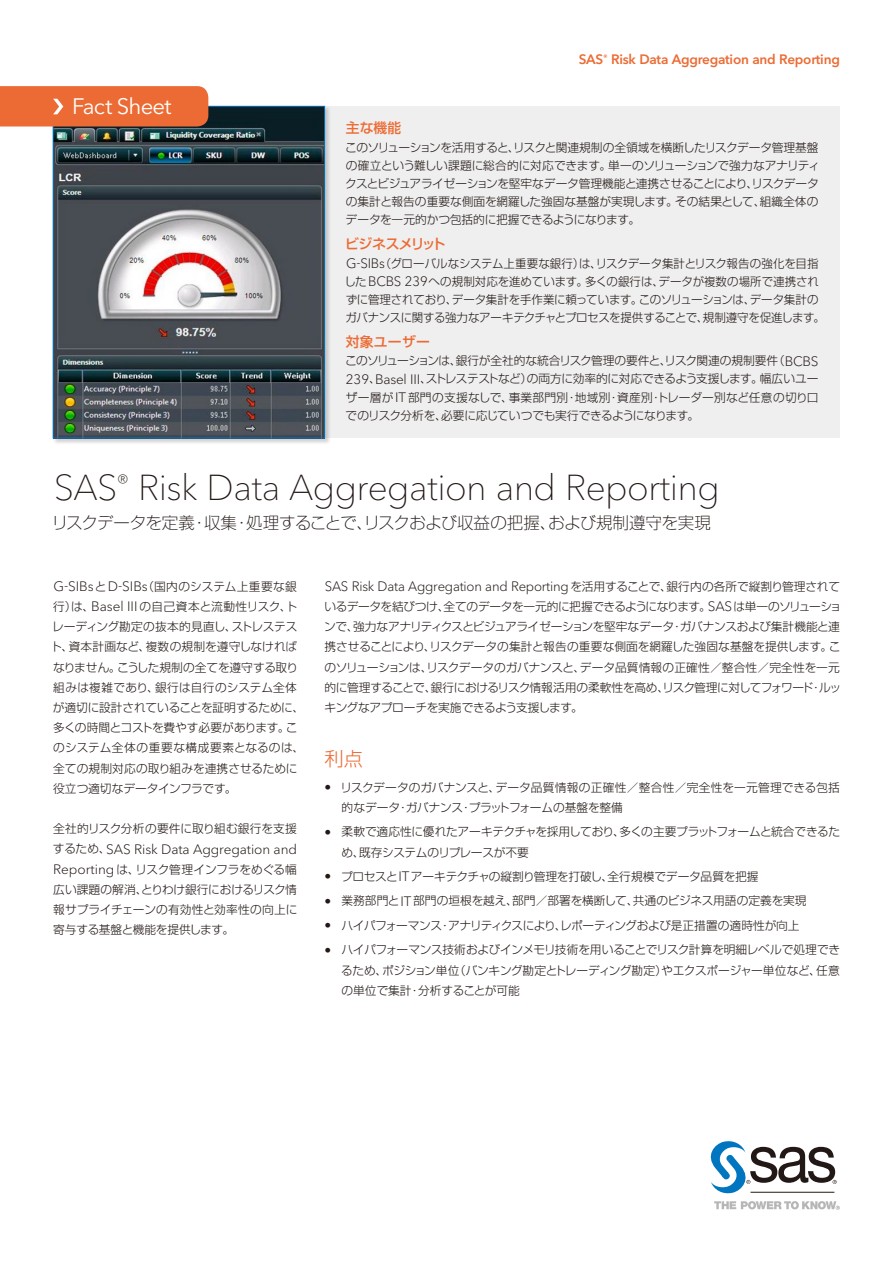
<style>
.page{position:relative;width:893px;height:1263px;background:#fff}
.page>*{position:absolute;margin:0;border:0;box-sizing:border-box;transform-origin:0 0}
.t1{font:100 35.7px "Avenir Next W1 G";letter-spacing:-.015em;color:#221815}
.t2{font:22.2px "Avenir Next W1 G";letter-spacing:-.04em;color:#fff}
.t3{font:300 19.2px "Shin Go Pr 6 N";color:#ec6b34}
.t4{font:300 expanded 16.5px "Shin Go Pr 6 N";letter-spacing:-.02em;color:#221815}
.t5{font:500 13.8px "Shin Go Pr 6 N";letter-spacing:-.01em;color:#ec6b34}
.t6{font:500 13.8px "Shin Go Pr 6 N";letter-spacing:-.045em;color:#ec6b34}
.t7{font:300 13.5px "Avenir Next W1 G";letter-spacing:-.015em;color:#221815}
.t8{font:600 13.5px "Avenir Next W1 G";letter-spacing:-.015em;color:#ec6b34}
.t9{font:300 11.7px/20.2px "Shin Go Pr 6 N";letter-spacing:-.015em;color:#221815}
.t10{font:300 11.7px "Shin Go Pr 6 N";letter-spacing:-.035em;color:#221815}
.t11{font:300 11.7px "Shin Go Pr 6 N";letter-spacing:.01em;color:#221815}
.s1{font-family:"Avenir Next W1 G";font-size:13.5px}
.s2{font-family:"Shin Go Pr 6 N";font-size:11.7px}
</style>
<div class="page">
<div style="left:53px;top:106px;width:787px;height:332px;background:#efefef"></div>
<div style="left:52px;top:106px;width:279px;height:339px;background:#221815;opacity:.2"></div>
<img style="left:55px;top:108px;width:268px;height:328px">
<div style="left:53px;top:106px;width:272px;height:332px;border:1px solid #0076c0"></div>
<svg style="left:714px;top:1201px;width:126px;height:9px"></svg>
<svg style="left:710px;top:1141px;width:127px;height:53px"></svg>
<hr style="left:751px;top:1192px;width:83px;height:1px;background:#221815">
<div style="left:0;top:86px;width:208px;height:40px;background:#ec6b34"></div>
<h2 class="t2" style="left:72px;top:93px;width:101px">Fact Sheet</h2>
<p class="t8" style="left:579px;top:51px;width:263px">SAS<sup>®</sup> Risk Data Aggregation and Reporting</p>
<p class="t5" style="left:346px;top:117px;width:57px">主な機能</p>
<p class="t9" style="left:345px;top:137px;width:476px;line-height:18px">このソリューションを活用すると、リスクと関連規制の全領域を横断したリスクデータ管理基盤の確立という難しい課題に総合的に対応できます。単一のソリューションで強力なアナリティクスとビジュアライゼーションを堅牢なデータ管理機能と連携させることにより、リスクデータの集計と報告の重要な側面を網羅した強固な基盤が実現します。その結果として、組織全体のデータを一元的かつ包括的に把握できるようになります。</p>
<p class="t6" style="left:345px;top:233px;width:102px">ビジネスメリット</p>
<p class="t9" style="left:345px;top:253px;width:482px;line-height:18px"><span class="s1">G-SIBs</span>（グローバルなシステム上重要な銀行）は、リスクデータ集計とリスク報告の強化を目指した<span class="s1">BCBS 239</span>への規制対応を進めています。多くの銀行は、データが複数の場所で連携されずに管理されており、データ集計を手作業に頼っています。このソリューションは、データ集計のガバナンスに関する強力なアーキテクチャとプロセスを提供することで、規制遵守を促進します。</p>
<p class="t5" style="left:346px;top:330px;width:86px">対象ユーザー</p>
<p class="t9" style="left:345px;top:351px;width:475px;line-height:18px;text-align:justify">このソリューションは、銀行が全社的な統合リスク管理の要件と、リスク関連の規制要件（<span class="s1">BCBS 239</span>、<span class="s1">Basel III</span>、ストレステストなど）の両方に効率的に対応できるよう支援します。幅広いユーザー層が<span class="s1">IT</span>部門の支援なしで、事業部門別・地域別・資産別・トレーダー別など任意の切り口でのリスク分析を、必要に応じていつでも実行できるようになります。</p>
<h1 class="t1" style="left:54px;top:467px;width:667px">SAS<sup>®</sup> Risk Data Aggregation and Reporting</h1>
<h3 class="t4" style="left:52px;top:509px;width:661px">リスクデータを定義・収集・処理することで、リスクおよび収益の把握、および規制遵守を実現</h3>
<p class="t9" style="left:51px;top:575px;width:255px"><span class="s1">G-SIBs</span>と<span class="s1">D-SIBs</span>（国内のシステム上重要な銀行）は、<span class="s1">Basel III</span> の自己資本と流動性リスク、トレーディング勘定の抜本的見直し、ストレステスト、資本計画など、複数の規制を遵守しなければなりません。こうした規制の全てを遵守する取り組みは複雑であり、銀行は自行のシステム全体が適切に設計されていることを証明するために、多くの時間とコストを費やす必要があります。このシステム全体の重要な構成要素となるのは、全ての規制対応の取り組みを連携させるために役立つ適切なデータインフラです。</p>
<p class="t11" style="left:53px;top:819px;width:245px">全社的リスク分析の要件に取り組む銀行を支援</p>
<p class="t7" style="left:53px;top:841px;width:246px"><span class="s2">するため、</span>SAS Risk Data Aggregation and</p>
<p class="t9" style="left:53px;top:858px;width:246px;text-align:justify"><span class="s1">Reporting</span> は、リスク管理インフラをめぐる幅広い課題の解消、とりわけ銀行におけるリスク情報サプライチェーンの有効性と効率性の向上に寄与する基盤と機能を提供します。</p>
<p class="t7" style="left:325px;top:578px;width:517px">SAS Risk Data Aggregation and Reporting<span class="s2">を活用することで、銀行内の各所で縦割り管理されて</span></p>
<p class="t9" style="left:324px;top:595px;width:519px">いるデータを結びつけ、全てのデータを一元的に把握できるようになります。<span class="s1">SAS</span>は単一のソリューションで、強力なアナリティクスとビジュアライゼーションを堅牢なデータ・ガバナンスおよび集計機能と連携させることにより、リスクデータの集計と報告の重要な側面を網羅した強固な基盤を提供します。このソリューションは、リスクデータのガバナンスと、データ品質情報の正確性／整合性／完全性を一元的に管理することで、銀行におけるリスク情報活用の柔軟性を高め、リスク管理に対してフォワード・ルッキングなアプローチを実施できるよう支援します。</p>
<h3 class="t3" style="left:325px;top:743px;width:40px">利点</h3>
<p class="t9" style="left:342px;top:776px;width:500px;text-indent:-17px"><span class="s1">•</span> リスクデータのガバナンスと、データ品質情報の正確性／整合性／完全性を一元管理できる包括的なデータ・ガバナンス・プラットフォームの基盤を整備</p>
<p class="t9" style="left:341px;top:821px;width:500px;text-indent:-17px"><span class="s1">•</span> 柔軟で適応性に優れたアーキテクチャを採用しており、多くの主要プラットフォームと統合できるため、既存システムのリプレースが不要</p>
<p class="t9" style="left:325px;top:865px;width:436px"><span class="s1">•</span> プロセスと<span class="s1">IT</span>アーキテクチャの縦割り管理を打破し、全行規模でデータ品質を把握</p>
<p class="t9" style="left:325px;top:890px;width:483px"><span class="s1">•</span> 業務部門と<span class="s1">IT</span>部門の垣根を越え、部門／部署を横断して、共通のビジネス用語の定義を実現</p>
<p class="t10" style="left:325px;top:916px;width:476px"><span class="s1">•</span> ハイパフォーマンス・アナリティクスにより、レポーティングおよび是正措置の適時性が向上</p>
<p class="t9" style="left:341px;top:939px;width:500px;text-align:justify;text-indent:-17px"><span class="s1">•</span> ハイパフォーマンス技術およびインメモリ技術を用いることでリスク計算を明細レベルで処理できるため、ポジション単位（バンキング勘定とトレーディング勘定）やエクスポージャー単位など、任意の単位で集計・分析することが可能</p>
</div>
